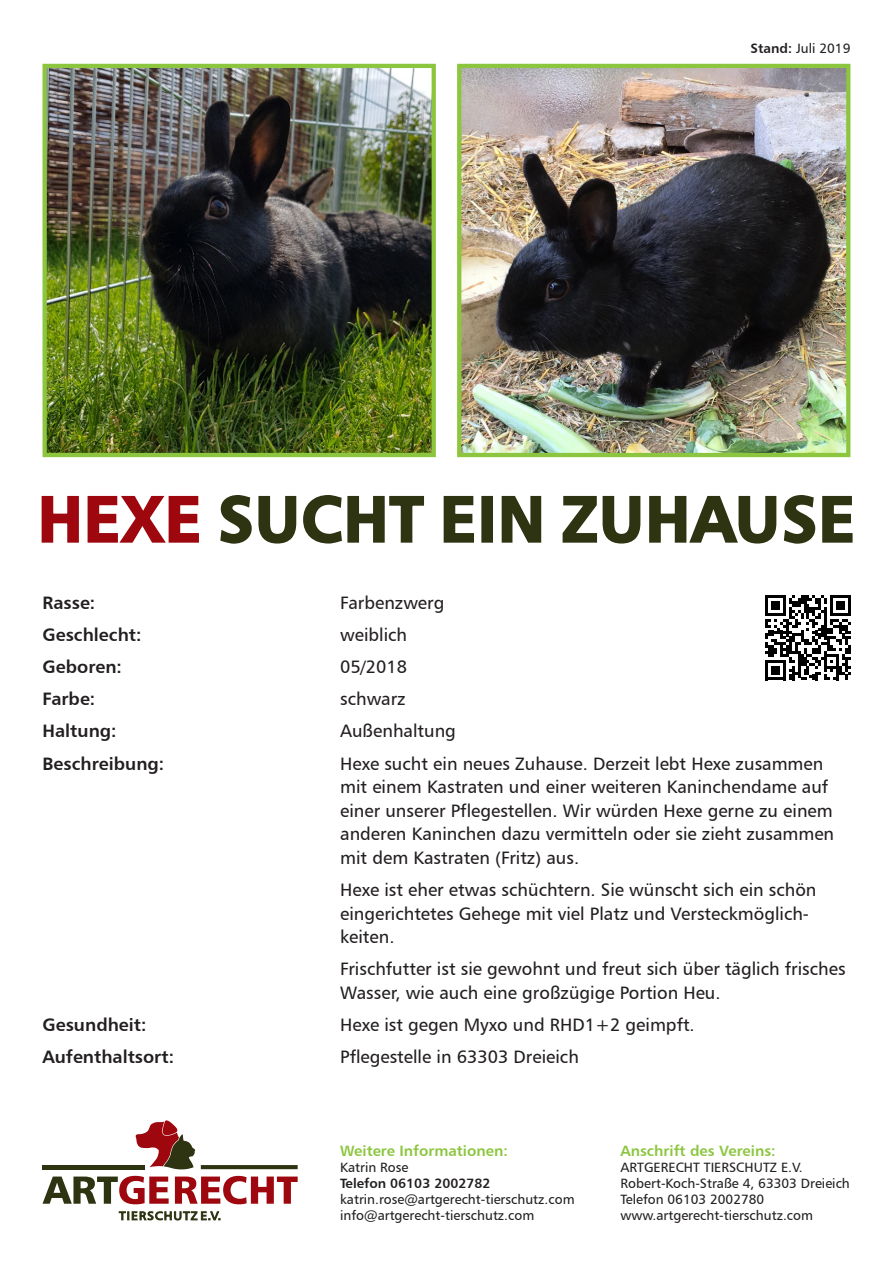
<style>
.page{position:relative;width:893px;height:1263px;background:#fff}
.page>*{position:absolute;margin:0;border:0;box-sizing:border-box;transform-origin:0 0}
.t1{font:63px "Humanist 777 BT Bold B";letter-spacing:.03em;color:#2e3311}
.t2{font:18px/23.5px "Humanist 777 BT Roman B";color:#231f20}
.t3{font:18px "Humanist 777 BT Bold B";color:#231f20}
.t4{font:15px "Humanist 777 BT Bold B";color:#8bc63e}
.t5{font:13.5px/16.2px "Humanist 777 BT Roman B";color:#231f20}
.t6{font:13.5px "Humanist 777 BT Bold B";color:#231f20}
.s1{font-family:"Humanist 777 BT Bold B"}
.s2{color:#9d070d}
</style>
<div class="page">
<img style="left:48px;top:69px;width:383px;height:383px">
<div style="left:43px;top:64px;width:393px;height:393px;border:4px solid #8bc63e"></div>
<img style="left:462px;top:69px;width:383px;height:383px">
<div style="left:457px;top:64px;width:393px;height:393px;border:4px solid #8bc63e"></div>
<svg style="left:41px;top:495px;width:38px;height:48px"></svg>
<svg style="left:87px;top:495px;width:112px;height:48px"></svg>
<svg style="left:220px;top:495px;width:204px;height:49px"></svg>
<svg style="left:443px;top:495px;width:31px;height:48px"></svg>
<div style="left:481px;top:496px;width:12px;height:47px;border:3px solid #2e3311"></div>
<svg style="left:500px;top:452px;width:44px;height:91px"></svg>
<svg style="left:562px;top:495px;width:79px;height:49px"></svg>
<svg style="left:649px;top:495px;width:204px;height:49px"></svg>
<hr style="left:43px;top:1165px;width:102px;height:4px;background:#2e3311">
<svg style="left:136px;top:1120px;width:59px;height:50px"></svg>
<svg style="left:201px;top:1165px;width:97px;height:4px"></svg>
<svg style="left:118px;top:1211px;width:102px;height:9px"></svg>
<svg style="left:43px;top:1176px;width:126px;height:28px"></svg>
<svg style="left:175px;top:1176px;width:123px;height:28px"></svg>
<svg style="left:765px;top:595px;width:85px;height:85px"></svg>
<p class="t5" style="left:750px;top:40px;width:101px"><span class="s1">Stand:</span> Juli 2019</p>
<h1 class="t1" style="left:38px;top:479px;width:818px"><span class="s2">HEXE</span> SUCHT EIN ZUHAUSE</h1>
<p class="t3" style="left:43px;top:591px;width:54px">Rasse:</p>
<p class="t2" style="left:340px;top:591px;width:106px">Farbenzwerg</p>
<p class="t3" style="left:43px;top:623px;width:100px">Geschlecht:</p>
<p class="t2" style="left:340px;top:623px;width:69px">weiblich</p>
<p class="t3" style="left:43px;top:655px;width:81px">Geboren:</p>
<p class="t2" style="left:340px;top:655px;width:68px">05/2018</p>
<p class="t3" style="left:43px;top:688px;width:54px">Farbe:</p>
<p class="t2" style="left:340px;top:687px;width:67px">schwarz</p>
<p class="t3" style="left:43px;top:720px;width:75px">Haltung:</p>
<p class="t2" style="left:340px;top:719px;width:117px">Außenhaltung</p>
<p class="t3" style="left:43px;top:752px;width:123px">Beschreibung:</p>
<p class="t2" style="left:340px;top:751px;width:495px">Hexe sucht ein neues Zuhause. Derzeit lebt Hexe zusammen mit einem Kastraten und einer weiteren Kaninchendame auf einer unserer Pflegestellen. Wir würden Hexe gerne zu einem anderen Kaninchen dazu vermitteln oder sie zieht zusammen mit dem Kastraten (Fritz) aus.</p>
<p class="t2" style="left:340px;top:878px;width:478px">Hexe ist eher etwas schüchtern. Sie wünscht sich ein schön eingerichtetes Gehege mit viel Platz und Versteckmöglich&shy;keiten.</p>
<p class="t2" style="left:340px;top:957px;width:507px">Frischfutter ist sie gewohnt und freut sich über täglich frisches<br>Wasser, wie auch eine großzügige Portion Heu.</p>
<p class="t3" style="left:43px;top:1013px;width:105px">Gesundheit:</p>
<p class="t2" style="left:340px;top:1013px;width:356px">Hexe ist gegen Myxo und RHD1+2 geimpft.</p>
<p class="t3" style="left:43px;top:1045px;width:133px">Aufenthaltsort:</p>
<p class="t2" style="left:340px;top:1045px;width:240px">Pflegestelle in 63303 Dreieich</p>
<p class="t4" style="left:340px;top:1141px;width:169px">Weitere Informationen:</p>
<p class="t5" style="left:340px;top:1159px;width:70px">Katrin Rose</p>
<p class="t6" style="left:340px;top:1175px;width:152px">Telefon 06103 2002782</p>
<p class="t5" style="left:340px;top:1191px;width:236px">katrin.rose@artgerecht-tierschutz.com info@artgerecht-tierschutz.com</p>
<p class="t4" style="left:621px;top:1141px;width:157px">Anschrift des Vereins:</p>
<p class="t5" style="left:621px;top:1159px;width:231px">ARTGERECHT TIERSCHUTZ E.V.<br>Robert-Koch-Straße 4, 63303 Dreieich<br>Telefon 06103 2002780 www.artgerecht-tierschutz.com</p>
</div>
